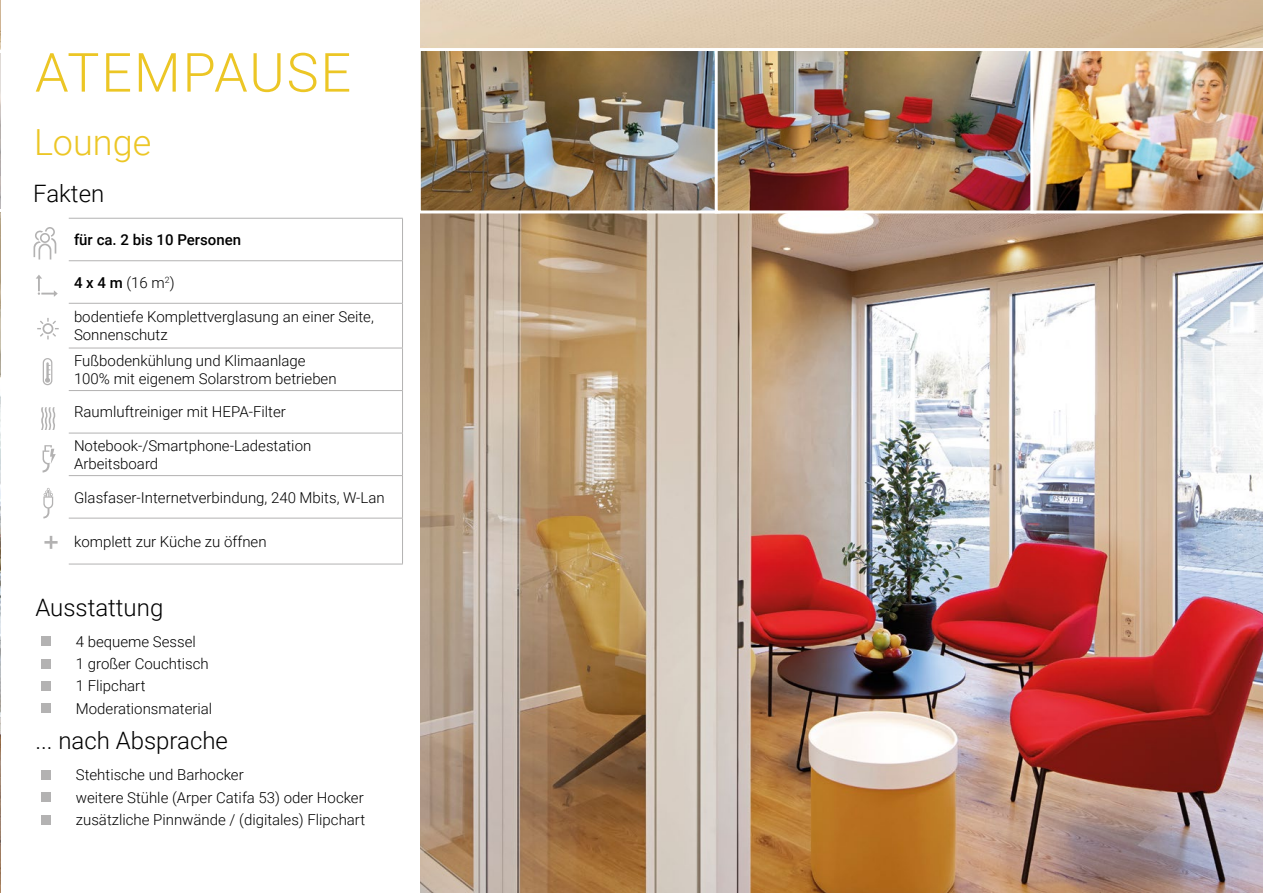
<style>
.page{position:relative;width:1263px;height:893px;background:#fff}
.page>*{position:absolute;margin:0;border:0;box-sizing:border-box;transform-origin:0 0}
.t1{font:300 54px "Roboto";letter-spacing:.035em;color:#ecc625}
.t2{font:300 36px "Roboto";color:#ecc625}
.t3{font:300 24px "Roboto";color:#000}
.t4{font:300 15px/22.2px "Roboto";color:#000}
.t5{font:500 15px "Roboto";color:#000}
.s1{font-weight:500}
</style>
<div class="page">
<img style="left:0;top:212px;width:1px;height:681px">
<img style="left:421px;top:215px;width:842px;height:678px">
<img style="left:0;top:0;width:1px;height:50px">
<img style="left:420px;top:47px;width:293px;height:168px">
<img style="left:713px;top:47px;width:316px;height:168px">
<img style="left:1029px;top:47px;width:234px;height:168px">
<svg style="left:0;top:53px;width:1px;height:156px"></svg>
<hr style="left:69px;top:218px;width:334px;height:1px;background:#b3b2b2">
<hr style="left:402px;top:219px;width:1px;height:41px;background:#b3b2b2">
<hr style="left:69px;top:260px;width:334px;height:1px;background:#b3b2b2">
<hr style="left:402px;top:261px;width:1px;height:42px;background:#b3b2b2">
<hr style="left:69px;top:303px;width:334px;height:1px;background:#b3b2b2">
<hr style="left:402px;top:304px;width:1px;height:44px;background:#b3b2b2">
<hr style="left:69px;top:348px;width:334px;height:1px;background:#b3b2b2">
<hr style="left:402px;top:348px;width:1px;height:42px;background:#b3b2b2">
<hr style="left:69px;top:390px;width:334px;height:1px;background:#b3b2b2">
<hr style="left:402px;top:391px;width:1px;height:42px;background:#b3b2b2">
<hr style="left:69px;top:433px;width:334px;height:1px;background:#b3b2b2">
<hr style="left:402px;top:433px;width:1px;height:42px;background:#b3b2b2">
<hr style="left:69px;top:475px;width:334px;height:1px;background:#b3b2b2">
<hr style="left:402px;top:476px;width:1px;height:42px;background:#b3b2b2">
<hr style="left:69px;top:518px;width:334px;height:1px;background:#b3b2b2">
<hr style="left:402px;top:518px;width:1px;height:46px;background:#b3b2b2">
<hr style="left:69px;top:564px;width:334px;height:1px;background:#b3b2b2">
<svg style="left:34px;top:227px;width:22px;height:32px"></svg>
<svg style="left:36px;top:275px;width:22px;height:22px"></svg>
<svg style="left:37px;top:318px;width:22px;height:21px"></svg>
<svg style="left:43px;top:358px;width:9px;height:27px"></svg>
<svg style="left:44px;top:536px;width:14px;height:13px"></svg>
<svg style="left:43px;top:488px;width:10px;height:30px"></svg>
<svg style="left:41px;top:407px;width:15px;height:23px"></svg>
<svg style="left:43px;top:445px;width:13px;height:27px"></svg>
<div style="left:41px;top:637px;width:10px;height:9px;background:#b3b2b2"></div>
<div style="left:41px;top:659px;width:10px;height:10px;background:#b3b2b2"></div>
<div style="left:41px;top:681px;width:10px;height:10px;background:#b3b2b2"></div>
<div style="left:41px;top:703px;width:10px;height:10px;background:#b3b2b2"></div>
<div style="left:41px;top:770px;width:10px;height:10px;background:#b3b2b2"></div>
<div style="left:41px;top:792px;width:10px;height:10px;background:#b3b2b2"></div>
<div style="left:41px;top:815px;width:10px;height:9px;background:#b3b2b2"></div>
<h1 class="t1" style="left:35px;top:35px;width:318px">ATEMPAUSE</h1>
<h2 class="t2" style="left:34px;top:117px;width:119px">Lounge</h2>
<h3 class="t3" style="left:33px;top:177px;width:73px">Fakten</h3>
<p class="t5" style="left:74px;top:229px;width:169px">für ca. 2 bis 10 Personen</p>
<p class="t4" style="left:74px;top:271px;width:102px"><span class="s1">4 x 4 m</span> (16 m<sup>2</sup>)</p>
<p class="t4" style="left:74px;top:307px;width:301px;line-height:18px">bodentiefe Komplettverglasung an einer Seite,<br>Sonnenschutz</p>
<p class="t4" style="left:74px;top:351px;width:264px;line-height:18px">Fußbodenkühlung und Klimaanlage<br>100% mit eigenem Solarstrom betrieben</p>
<p class="t4" style="left:74px;top:400px;width:213px">Raumluftreiniger mit HEPA-Filter</p>
<p class="t4" style="left:74px;top:436px;width:239px;line-height:18px">Notebook-/Smartphone-Ladestation<br>Arbeitsboard</p>
<p class="t4" style="left:74px;top:485px;width:312px">Glasfaser-Internetverbindung, 240 Mbits, W-Lan</p>
<p class="t4" style="left:74px;top:530px;width:194px">komplett zur Küche zu öffnen</p>
<h3 class="t3" style="left:35px;top:590px;width:129px">Ausstattung</h3>
<p class="t4" style="left:76px;top:630px;width:138px">4 bequeme Sessel<br>1 großer Couchtisch<br>1 Flipchart<br>Moderationsmaterial</p>
<h3 class="t3" style="left:35px;top:724px;width:194px">... nach Absprache</h3>
<p class="t4" style="left:76px;top:763px;width:291px">Stehtische und Barhocker<br>weitere Stühle (Arper Catifa 53) oder Hocker zusätzliche Pinnwände / (digitales) Flipchart</p>
</div>
